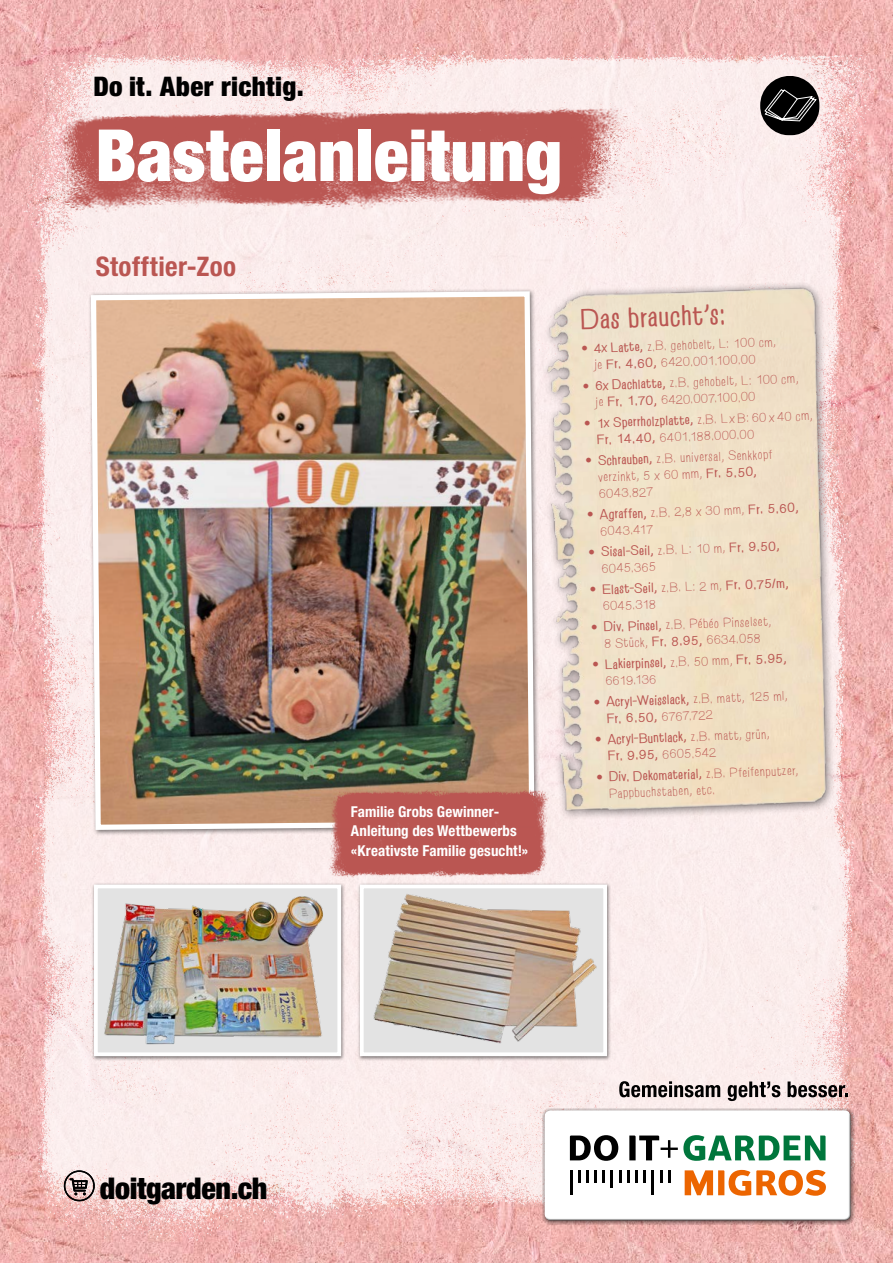
<style>
.page{position:relative;width:893px;height:1263px;background:#fff}
.page>*{position:absolute;margin:0;border:0;box-sizing:border-box;transform-origin:0 0}
.t1{font:900 condensed 72px "Helvetica Neue LT";color:#fff}
.t2{font:900 condensed 30px "Helvetica Neue LT";letter-spacing:-.015em;color:#000}
.t3{font:700 27.75px "Eight Zeta";color:#ba5652}
.t4{font:900 condensed 27px "Helvetica Neue LT";letter-spacing:.015em;color:#000}
.t5{font:700 condensed 27px "Helvetica Neue LT";letter-spacing:.015em;color:#ba5652}
.t6{font:700 condensed 15px/19.5px "Helvetica Neue LT";letter-spacing:.005em;color:#fff}
.t7{font:13.5px/16.5px "Eight Zeta";color:#ba5652}
.t8{font:700 13.5px/16.5px "Eight Zeta";color:#ba5652}
.s1{font-family:"Helvetica Neue LT";font-stretch:condensed}
.s2{font-weight:700}
.s3{font-family:"Helvetica Neue LT";font-weight:400;font-stretch:condensed}
.s4{font-weight:400}
</style>
<div class="page">
<img style="left:0;top:0;width:893px;height:1263px">
<img style="left:23px;top:47px;width:852px;height:1193px">
<svg style="left:542px;top:1108px;width:313px;height:117px"></svg>
<svg style="left:542px;top:1108px;width:310px;height:4px"></svg>
<svg style="left:542px;top:1112px;width:311px;height:111px"></svg>
<svg style="left:619px;top:1081px;width:101px;height:16px;background:#888180"></svg>
<svg style="left:728px;top:1081px;width:52px;height:20px"></svg>
<svg style="left:788px;top:1081px;width:60px;height:16px"></svg>
<div style="left:64px;top:1170px;width:31px;height:31px;border:1px solid #000;border-radius:50%"></div>
<svg style="left:69px;top:1178px;width:19px;height:17px"></svg>
<img style="left:49px;top:95px;width:585px;height:129px">
<svg style="left:760px;top:76px;width:60px;height:59px;background:#4b4847"></svg>
<img style="left:88px;top:289px;width:388px;height:543px">
<div style="left:91px;top:882px;width:254px;height:179px;background:#000;opacity:.5"></div>
<img style="left:99px;top:889px;width:237px;height:162px">
<div style="left:94px;top:884px;width:247px;height:172px;border:4px solid #fff"></div>
<div style="left:357px;top:882px;width:254px;height:179px;background:#000;opacity:.5"></div>
<img style="left:365px;top:889px;width:237px;height:162px">
<div style="left:360px;top:884px;width:247px;height:172px;border:4px solid #fff"></div>
<img style="left:476px;top:209px;width:401px;height:678px">
<img style="left:325px;top:779px;width:227px;height:107px">
<h3 class="t4" style="left:94px;top:70px;width:212px">Do it. Aber richtig.</h3>
<h1 class="t1" style="left:95px;top:111px;width:469px">Bastelanleitung</h1>
<h3 class="t5" style="left:96px;top:250px;width:142px">Stofftier-Zoo</h3>
<p class="t6" style="left:351px;top:802px;width:179px">Familie Grobs Gewinner-<br>Anleitung des Wettbewerbs «Kreativste Familie gesucht!»</p>
<h3 class="t3" style="left:580px;top:303px;width:148px;rotate:-2deg">Das braucht’s:</h3>
<p class="t7" style="left:594px;top:340px;width:183px;text-indent:-13px;rotate:-2deg"><span class="s1">•</span> <span class="s2">4x Latte,</span> z.B. gehobelt, L: 100 cm, je <span class="s2">Fr. 4.60,</span> 6420.001.100.00</p>
<p class="t7" style="left:595px;top:377px;width:205px;text-indent:-13px;rotate:-2deg"><span class="s1">•</span> <span class="s2">6x Dachlatte,</span> z.B. gehobelt, L: 100 cm, je <span class="s2">Fr. 1.70,</span> 6420.007.100.00</p>
<p class="t7" style="left:596px;top:415px;width:218px;text-indent:-13px;rotate:-2deg"><span class="s1">•</span> <span class="s2">1x Sperrholzplatte,</span> z.B. L x B: 60 x 40 cm,<br><span class="s2">Fr. 14.40,</span> 6401.188.000.00</p>
<p class="t7" style="left:598px;top:452px;width:176px;text-indent:-13px;rotate:-2deg"><span class="s1">•</span> <span class="s2">Schrauben,</span> z.B. universal, Senkkopf verzinkt, 5 x 60 mm, <span class="s2">Fr. 5.50,<br></span>6043.827</p>
<p class="t7" style="left:599px;top:506px;width:201px;text-indent:-13px;rotate:-2deg"><span class="s1">•</span> <span class="s2">Agraffen,</span> z.B. 2,8 x 30 mm, <span class="s2">Fr. 5.60,<br></span>6043.417</p>
<p class="t8" style="left:601px;top:543px;width:180px;text-indent:-13px;rotate:-2deg"><span class="s3">•</span> Sisal-Seil, <span class="s4">z.B. L: 10 m,</span> Fr. 9.50,<br><span class="s4">6045.365</span></p>
<p class="t8" style="left:602px;top:581px;width:188px;text-indent:-13px;rotate:-2deg"><span class="s3">•</span> Elast-Seil, <span class="s4">z.B. L: 2 m,</span> Fr. 0.75/m,<br><span class="s4">6045.318</span></p>
<p class="t7" style="left:591px;top:619px;width:182px;text-align:center;rotate:-2deg"><span class="s1">•</span> <span class="s2">Div. Pinsel,</span> z.B. Pébéo Pinselset,<br>8 Stück, <span class="s2">Fr. 8.95,</span> 6634.058</p>
<p class="t8" style="left:605px;top:656px;width:183px;text-indent:-13px;rotate:-2deg"><span class="s3">•</span> Lakierpinsel, <span class="s4">z.B. 50 mm,</span> Fr. 5.95,<br><span class="s4">6619.136</span></p>
<p class="t8" style="left:606px;top:693px;width:183px;text-indent:-13px;rotate:-2deg"><span class="s3">•</span> Acryl-Weisslack, <span class="s4">z.B. matt, 125 ml,<br></span>Fr. 6.50, <span class="s4">6767.722</span></p>
<p class="t8" style="left:607px;top:731px;width:163px;text-indent:-13px;rotate:-2deg"><span class="s3">•</span> Acryl-Buntlack, <span class="s4">z.B. matt, grün,<br></span>Fr. 9.95, <span class="s4">6605.542</span></p>
<p class="t7" style="left:609px;top:768px;width:191px;text-indent:-13px;rotate:-2deg"><span class="s1">•</span> <span class="s2">Div. Dekomaterial,</span> z.B. Pfeifenputzer,<br>Pappbuchstaben, etc.</p>
<h2 class="t2" style="left:100px;top:1170px;width:169px">doitgarden.ch</h2>
</div>
